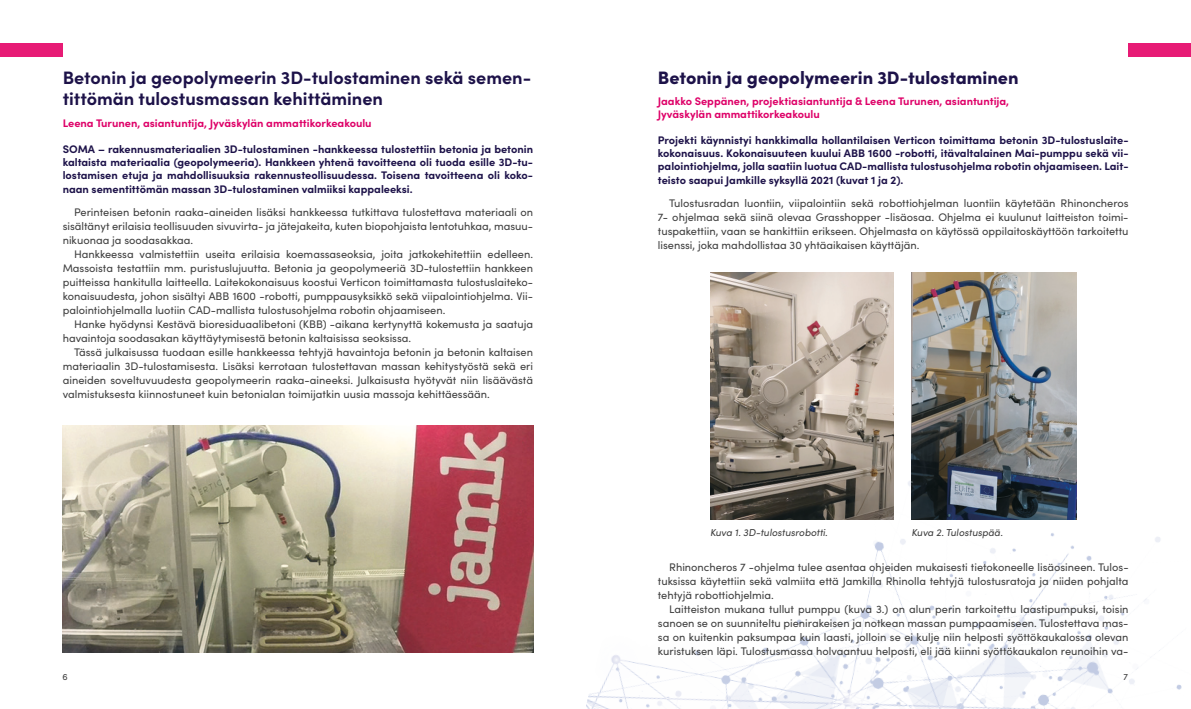
<style>
.page{position:relative;width:1191px;height:709px;background:#fff}
.page>*{position:absolute;margin:0;border:0;box-sizing:border-box;transform-origin:0 0}
.t1{font:700 18px/21.6px "Sofia Pro";color:#1d1249}
.t2{font:900 18px "Sofia Pro";color:#1d1249}
.t3{font:11px/14px "Sofia Pro";color:#3d3d3d;text-align:justify}
.t4{font:700 11px/13px "Sofia Pro";color:#1d1249;text-align:justify}
.t5{font:700 11px/13px "Sofia Pro";color:#de0068}
.t6{font:10px "Sofia Pro";color:#3d3d3d}
.t7{font:9px "Sofia Pro";color:#3d3d3d}
.s1{color:#fff}
</style>
<div class="page">
<img style="left:586px;top:408px;width:596px;height:301px">
<img style="left:0;top:44px;width:62px;height:13px">
<img style="left:1128px;top:44px;width:63px;height:13px">
<img style="left:710px;top:273px;width:183px;height:247px">
<img style="left:911px;top:273px;width:165px;height:247px">
<img style="left:62px;top:425px;width:471px;height:227px">
<h1 class="t1" style="left:63px;top:65px;width:470px">Betonin ja geopolymeerin 3D-tulostaminen sekä semen&shy;tittömän tulostusmassan kehittäminen</h1>
<p class="t5" style="left:63px;top:116px;width:310px">Leena Turunen, asiantuntija, Jyväskylän ammattikorkeakoulu</p>
<p class="t4" style="left:63px;top:142px;width:472px">SOMA – rakennusmateriaalien 3D-tulostaminen -hankkeessa tulostettiin betonia ja betonin kaltaista materiaalia (geopolymeeria). Hankkeen yhtenä tavoitteena oli tuoda esille 3D-tu&shy;lostamisen etuja ja mahdollisuuksia rakennusteollisuudessa. Toisena tavoitteena oli koko-</p>
<p class="t4" style="left:63px;top:182px;width:351px">naan sementittömän massan 3D-tulostaminen valmiiksi kappaleeksi.</p>
<p class="t3" style="left:63px;top:204px;width:472px;text-indent:11px">Perinteisen betonin raaka-aineiden lisäksi hankkeessa tutkittava tulostettava materiaali on sisältänyt erilaisia teollisuuden sivuvirta- ja jätejakeita, kuten biopohjaista lentotuhkaa, masuu&shy;nikuonaa ja soodasakkaa.</p>
<p class="t3" style="left:63px;top:246px;width:472px;text-indent:11px">Hankkeessa valmistettiin useita erilaisia koemassaseoksia, joita jatkokehitettiin edelleen.<br>Massoista testattiin mm. puristuslujuutta. Betonia ja geopolymeeriä 3D-tulostettiin hankkeen puitteissa hankitulla laitteella. Laitekokonaisuus koostui Verticon toimittamasta tulostuslaiteko&shy;konaisuudesta, johon sisältyi ABB 1600 -robotti, pumppausyksikkö sekä viipalointiohjelma. Vii&shy;palointiohjelmalla luotiin CAD-mallista tulostusohjelma robotin ohjaamiseen.</p>
<p class="t3" style="left:63px;top:316px;width:472px;text-indent:11px">Hanke hyödynsi Kestävä bioresiduaalibetoni (KBB) -aikana kertynyttä kokemusta ja saatuja havaintoja soodasakan käyttäytymisestä betonin kaltaisissa seoksissa.</p>
<p class="t3" style="left:63px;top:344px;width:472px;text-indent:11px">Tässä julkaisussa tuodaan esille hankkeessa tehtyjä havaintoja betonin ja betonin kaltaisen materiaalin 3D-tulostamisesta. Lisäksi kerrotaan tulostettavan massan kehitystyöstä sekä eri aineiden soveltuvuudesta geopolymeerin raaka-aineeksi. Julkaisusta hyötyvät niin lisäävästä valmistuksesta kiinnostuneet kuin betonialan toimijatkin uusia massoja kehittäessään. <span class="s1">s- ja pi-</span></p>
<h1 class="t2" style="left:658px;top:63px;width:362px">Betonin ja geopolymeerin 3D-tulostaminen</h1>
<p class="t5" style="left:658px;top:94px;width:353px">Jaakko Seppänen, projektiasiantuntija &amp; Leena Turunen, asiantuntija,<br>Jyväskylän ammattikorkeakoulu</p>
<p class="t4" style="left:658px;top:133px;width:472px">Projekti käynnistyi hankkimalla hollantilaisen Verticon toimittama betonin 3D-tulostuslaite&shy;kokonaisuus. Kokonaisuuteen kuului ABB 1600 -robotti, itävaltalainen Mai-pumppu sekä vii&shy;palointiohjelma, jolla saatiin luotua CAD-mallista tulostusohjelma robotin ohjaamiseen. Lait-</p>
<p class="t4" style="left:658px;top:173px;width:247px">teisto saapui Jamkille syksyllä 2021 (kuvat 1 ja 2).</p>
<p class="t3" style="left:658px;top:195px;width:472px;text-indent:11px">Tulostusradan luontiin, viipalointiin sekä robottiohjelman luontiin käytetään Rhinoncheros 7- ohjelmaa sekä siinä olevaa Grasshopper -lisäosaa. Ohjelma ei kuulunut laitteiston toimi&shy;tuspakettiin, vaan se hankittiin erikseen. Ohjelmasta on käytössä oppilaitoskäyttöön tarkoitettu lisenssi, joka mahdollistaa 30 yhtäaikaisen käyttäjän.</p>
<p class="t6" style="left:710px;top:525px;width:121px">Kuva 1. 3D-tulostusrobotti.</p>
<p class="t6" style="left:911px;top:525px;width:95px">Kuva 2.Tulostuspää.</p>
<p class="t3" style="left:658px;top:559px;width:472px;text-indent:11px">Rhinoncheros 7 -ohjelma tulee asentaa ohjeiden mukaisesti tietokoneelle lisäosineen. Tulos&shy;tuksissa käytettiin sekä valmiita että Jamkilla Rhinolla tehtyjä tulostusratoja ja niiden pohjalta tehtyjä robottiohjelmia.</p>
<p class="t3" style="left:658px;top:601px;width:472px;text-indent:11px">Laitteiston mukana tullut pumppu (kuva 3.) on alun perin tarkoitettu laastipumpuksi, toisin sanoen se on suunniteltu pienirakeisen ja notkean massan pumppaamiseen. Tulostettava mas&shy;sa on kuitenkin paksumpaa kuin laasti, jolloin se ei kulje niin helposti syöttökaukalossa olevan kuristuksen läpi. Tulostusmassa holvaantuu helposti, eli jää kiinni syöttökaukalon reunoihin va-</p>
<p class="t7" style="left:62px;top:670px;width:7px">6</p>
<p class="t7" style="left:1123px;top:670px;width:6px">7</p>
</div>
